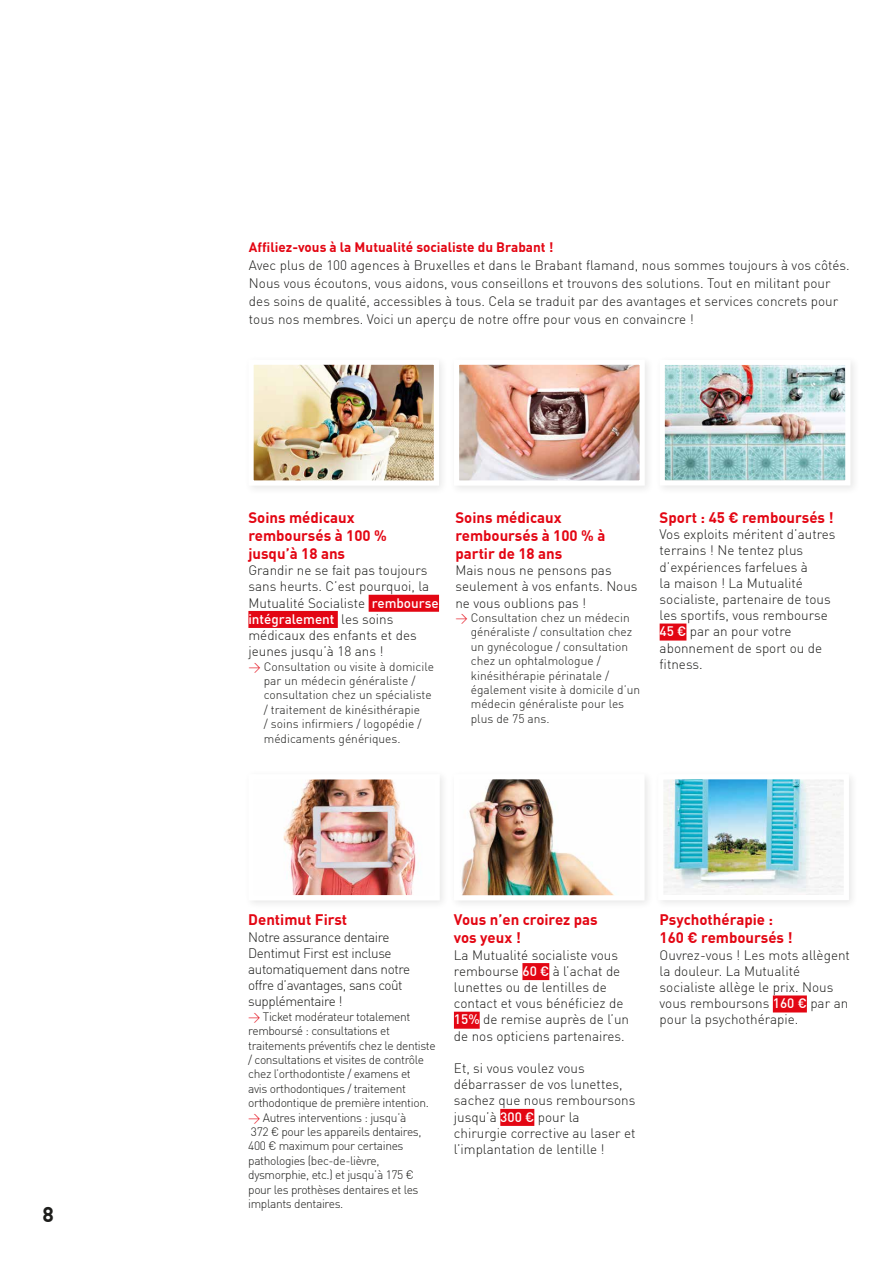
<style>
.page{position:relative;width:893px;height:1263px;background:#fff}
.page>*{position:absolute;margin:0;border:0;box-sizing:border-box;transform-origin:0 0}
.t1{font:700 21px "DIN Offc";color:#1d1d1b}
.t2{font:700 15px/18px "DIN Offc";color:#e30613}
.t3{font:300 13.5px/16.2px "DIN Offc";color:#1d1d1b}
.t4{font:300 13.5px/16.2px "DIN Offc";letter-spacing:-.03em;color:#1d1d1b}
.t5{font:700 13.5px "DIN Offc";color:#e30613}
.t6{font:300 12px/14.4px "DIN Offc";letter-spacing:-.03em;color:#1d1d1b}
.t7{font:300 12px/14.4px "DIN Offc";color:#1d1d1b}
.s1{font-weight:500;color:#fff}
.s2{color:#e30613}
</style>
<div class="page">
<div style="left:369px;top:595px;width:70px;height:17px;background:#e30613"></div>
<div style="left:248px;top:611px;width:90px;height:17px;background:#e30613"></div>
<div style="left:655px;top:355px;width:205px;height:140px;background:#fafafa"></div>
<img style="left:666px;top:366px;width:178px;height:113px">
<div style="left:660px;top:360px;width:190px;height:125px;border:5px solid #fff"></div>
<div style="left:244px;top:355px;width:205px;height:141px;background:#1d1d1b;opacity:.1"></div>
<img style="left:254px;top:366px;width:179px;height:114px">
<div style="left:248px;top:360px;width:191px;height:126px;border:5px solid #fff"></div>
<div style="left:449px;top:355px;width:206px;height:141px;background:#1d1d1b;opacity:.1"></div>
<img style="left:460px;top:366px;width:179px;height:114px">
<div style="left:454px;top:360px;width:191px;height:126px;border:5px solid #fff"></div>
<img style="left:283px;top:780px;width:133px;height:114px">
<img style="left:664px;top:780px;width:179px;height:114px">
<div style="left:660px;top:623px;width:26px;height:17px;background:#e30613"></div>
<div style="left:522px;top:963px;width:27px;height:17px;background:#e30613"></div>
<div style="left:454px;top:1012px;width:26px;height:17px;background:#e30613"></div>
<div style="left:500px;top:1109px;width:34px;height:17px;background:#e30613"></div>
<div style="left:773px;top:995px;width:34px;height:17px;background:#e30613"></div>
<div style="left:449px;top:770px;width:205px;height:140px;background:#1d1d1b;opacity:.1"></div>
<img style="left:461px;top:780px;width:152px;height:114px">
<h1 class="t1" style="left:43px;top:1201px;width:13px">8</h1>
<p class="t5" style="left:249px;top:238px;width:306px">Affiliez-vous à la Mutualité socialiste du Brabant !</p>
<p class="t3" style="left:249px;top:256px;width:602px;line-height:18px">Avec plus de 100 agences à Bruxelles et dans le Brabant flamand, nous sommes toujours à vos côtés.<br>Nous vous écoutons, vous aidons, vous conseillons et trouvons des solutions. Tout en militant pour des soins de qualité, accessibles à tous. Cela se traduit par des avantages et services concrets pour tous nos membres. Voici un aperçu de notre offre pour vous en convaincre !</p>
<p class="t2" style="left:248px;top:508px;width:140px">Soins médicaux remboursés à 100 % jusqu’à 18 ans</p>
<p class="t3" style="left:248px;top:562px;width:192px">Grandir ne se fait pas toujours sans heurts. C’est pourquoi, la<br>Mutualité Socialiste <span class="s1">rembourse intégralement</span> les soins médicaux des enfants et des jeunes jusqu’à 18 ans !</p>
<p class="t7" style="left:264px;top:659px;width:172px;text-indent:-15px"><span class="s2">→</span> Consultation ou visite à domicile par un médecin généraliste / consultation chez un spécialiste / traitement de kinésithérapie<br>/ soins infirmiers / logopédie / médicaments génériques.</p>
<p class="t2" style="left:455px;top:508px;width:151px">Soins médicaux remboursés à 100 % à partir de 18 ans</p>
<p class="t3" style="left:455px;top:562px;width:184px">Mais nous ne pensons pas seulement à vos enfants. Nous ne vous oublions pas !</p>
<p class="t7" style="left:471px;top:610px;width:171px;text-indent:-15px"><span class="s2">→</span> Consultation chez un médecin généraliste / consultation chez un gynécologue / consultation chez un ophtalmologue / kinésithérapie périnatale / également visite à domicile d’un médecin généraliste pour les plus de 75 ans.</p>
<p class="t2" style="left:660px;top:508px;width:176px">Sport : 45 € remboursés !</p>
<p class="t3" style="left:660px;top:526px;width:177px">Vos exploits méritent d’autres terrains ! Ne tentez plus d’expériences farfelues à<br>la maison ! La Mutualité socialiste, partenaire de tous les sportifs, vous rembourse<br><span class="s1">45 €</span> par an pour votre abonnement de sport ou de fitness.</p>
<p class="t2" style="left:248px;top:910px;width:100px">Dentimut First</p>
<p class="t4" style="left:248px;top:928px;width:163px">Notre assurance dentaire<br>Dentimut First est incluse automatiquement dans notre offre d’avantages, sans coût supplémentaire !</p>
<p class="t6" style="left:248px;top:1009px;width:189px"><span class="s2">→</span> Ticket modérateur totalement remboursé : consultations et traitements préventifs chez le dentiste / consultations et visites de contrôle chez l’orthodontiste / examens et<br>avis orthodontiques / traitement orthodontique de première intention.</p>
<p class="t6" style="left:248px;top:1110px;width:175px"><span class="s2">→</span> Autres interventions : jusqu’à<br>372 € pour les appareils dentaires,<br>400 € maximum pour certaines pathologies (bec-de-lièvre, dysmorphie, etc.) et jusqu’à 175 € pour les prothèses dentaires et les implants dentaires.</p>
<p class="t2" style="left:454px;top:910px;width:145px">Vous n’en croirez pas vos yeux !</p>
<p class="t3" style="left:454px;top:946px;width:177px">La Mutualité socialiste vous rembourse <span class="s1">60 €</span> à l’achat de lunettes ou de lentilles de contact et vous bénéficiez de<br><span class="s1">15%</span> de remise auprès de l’un de nos opticiens partenaires.</p>
<p class="t3" style="left:454px;top:1060px;width:183px">Et, si vous voulez vous débarrasser de vos lunettes, sachez que nous remboursons jusqu’à <span class="s1">300 €</span> pour la chirurgie corrective au laser et l’implantation de lentille !</p>
<p class="t2" style="left:660px;top:910px;width:135px">Psychothérapie :<br>160 € remboursés !</p>
<p class="t3" style="left:660px;top:946px;width:192px">Ouvrez-vous ! Les mots allègent la douleur. La Mutualité socialiste allège le prix. Nous vous remboursons <span class="s1">160 €</span> par an pour la psychothérapie.</p>
</div>
